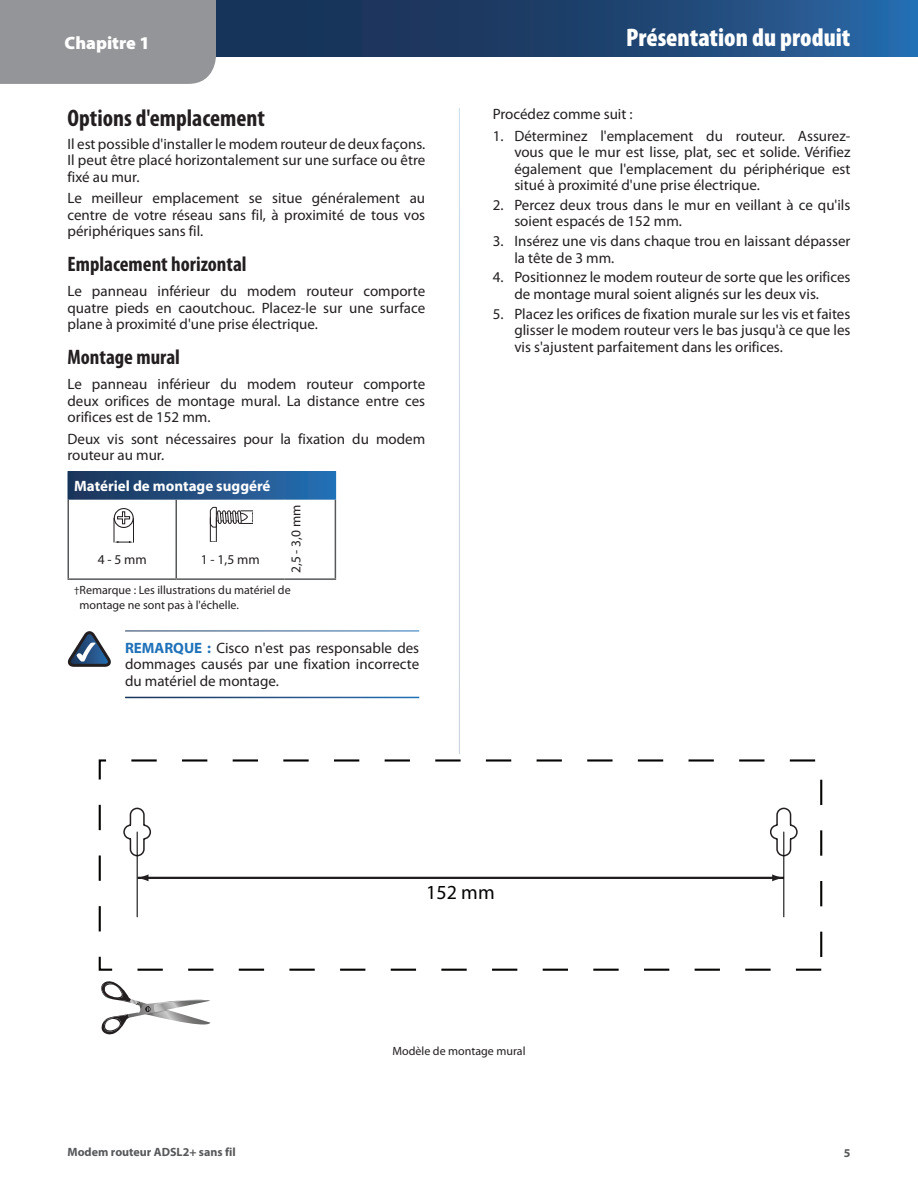
<style>
.page{position:relative;width:918px;height:1188px;background:#fff}
.page>*{position:absolute;margin:0;border:0;box-sizing:border-box;transform-origin:0 0}
.t1{font:900 condensed 25.5px "Myriad Pro";color:#fff}
.t2{font:700 condensed 24px "Myriad Pro";color:#231f20}
.t3{font:700 condensed 21px "Myriad Pro";color:#231f20}
.t4{font:19.95px "Myriad Pro";color:#040503}
.t5{font:900 18px "Myriad Pro";color:#fff}
.t6{font:15px/16.5px "Myriad Pro";color:#231f20;text-align:justify}
.t7{font:700 15px "Myriad Pro";color:#fff}
.t8{font:13.5px "Myriad Pro";color:#231f20}
.t9{font:12px/14.4px "Myriad Pro";color:#231f20}
.t10{font:700 12px "Myriad Pro";color:#57585a}
.s1{font-size:10.5px}
.s2{font-weight:700;color:#1f72ba}
</style>
<div class="page">
<div style="left:0;top:0;width:216px;height:84px;background:#939598"></div>
<svg style="left:219px;top:3px;width:696px;height:51px;background:#1e4472"></svg>
<div style="left:68px;top:472px;width:267px;height:27px;background:linear-gradient(to right,#1d3357,#2870b3)"></div>
<hr style="left:68px;top:500px;width:1px;height:48px;background:#57585a">
<hr style="left:176px;top:500px;width:1px;height:48px;background:#57585a">
<hr style="left:335px;top:500px;width:1px;height:48px;background:#57585a">
<hr style="left:68px;top:548px;width:1px;height:30px;background:#57585a">
<hr style="left:176px;top:548px;width:1px;height:30px;background:#57585a">
<hr style="left:335px;top:548px;width:1px;height:30px;background:#57585a">
<hr style="left:68px;top:498px;width:108px;height:2px;background:#fff">
<hr style="left:176px;top:498px;width:108px;height:2px;background:#fff">
<hr style="left:284px;top:498px;width:52px;height:2px;background:#fff">
<hr style="left:68px;top:578px;width:108px;height:2px;background:#57585a">
<hr style="left:176px;top:578px;width:108px;height:2px;background:#57585a">
<hr style="left:284px;top:578px;width:52px;height:2px;background:#57585a">
<hr style="left:68px;top:471px;width:108px;height:2px;background:#fff">
<svg style="left:68px;top:473px;width:1px;height:25px"></svg>
<hr style="left:176px;top:471px;width:108px;height:2px;background:#fff">
<hr style="left:284px;top:471px;width:52px;height:2px;background:#fff">
<svg style="left:335px;top:473px;width:1px;height:25px"></svg>
<div style="left:114px;top:508px;width:20px;height:20px;border:1px solid #231f20;border-radius:50%"></div>
<svg style="left:114px;top:511px;width:20px;height:32px"></svg>
<svg style="left:210px;top:506px;width:43px;height:36px"></svg>
<svg style="left:68px;top:631px;width:43px;height:36px"></svg>
<svg style="left:101px;top:981px;width:110px;height:54px"></svg>
<div style="left:99px;top:759px;width:723px;height:212px;border:2px dashed #050504"></div>
<svg style="left:123px;top:807px;width:28px;height:50px"></svg>
<svg style="left:770px;top:807px;width:28px;height:50px"></svg>
<hr style="left:137px;top:832px;width:1px;height:85px;background:#040503">
<hr style="left:138px;top:877px;width:646px;height:2px;background:#231f20">
<svg style="left:772px;top:874px;width:11px;height:7px"></svg>
<svg style="left:137px;top:874px;width:12px;height:7px"></svg>
<hr style="left:783px;top:832px;width:1px;height:85px;background:#040503">
<p class="t5" style="left:65px;top:32px;width:87px">Chapitre 1</p>
<h1 class="t1" style="left:626px;top:21px;width:226px">Présentation du produit</h1>
<h2 class="t2" style="left:68px;top:103px;width:199px">Options d'emplacement</h2>
<p class="t6" style="left:68px;top:135px;width:359px">Il est possible d'installer le modem routeur de deux façons.<br>Il peut être placé horizontalement sur une surface ou être fixé au mur.</p>
<p class="t6" style="left:68px;top:190px;width:359px">Le meilleur emplacement se situe généralement au centre de votre réseau sans fil, à proximité de tous vos périphériques sans fil.</p>
<h3 class="t3" style="left:68px;top:251px;width:181px">Emplacement horizontal</h3>
<p class="t6" style="left:68px;top:283px;width:359px">Le panneau inférieur du modem routeur comporte quatre pieds en caoutchouc. Placez-le sur une surface plane à proximité d'une prise électrique.</p>
<h3 class="t3" style="left:68px;top:344px;width:114px">Montage mural</h3>
<p class="t6" style="left:68px;top:376px;width:359px">Le panneau inférieur du modem routeur comporte deux orifices de montage mural. La distance entre ces orifices est de 152 mm.</p>
<p class="t6" style="left:68px;top:430px;width:359px">Deux vis sont nécessaires pour la fixation du modem routeur au mur.</p>
<p class="t7" style="left:74px;top:476px;width:198px">Matériel de montage suggéré</p>
<p class="t8" style="left:288px;top:573px;width:70px;rotate:-90deg">2,5 - 3,0 mm</p>
<p class="t8" style="left:98px;top:551px;width:51px">4 - 5 mm</p>
<p class="t8" style="left:201px;top:551px;width:60px">1 - 1,5 mm</p>
<p class="t9" style="left:80px;top:583px;width:213px;text-indent:-5px"><span class="s1">†</span>Remarque : Les illustrations du matériel de montage ne sont pas à l'échelle.</p>
<p class="t6" style="left:125px;top:639px;width:296px"><span class="s2">REMARQUE :</span> Cisco n'est pas responsable des dommages causés par une fixation incorrecte du matériel de montage.</p>
<p class="t6" style="left:493px;top:106px;width:141px">Procédez comme suit :</p>
<p class="t6" style="left:514px;top:127px;width:338px;text-indent:-22px">1. Déterminez l'emplacement du routeur. Assurez&shy;vous que le mur est lisse, plat, sec et solide. Vérifiez également que l'emplacement du périphérique est situé à proximité d'une prise électrique.</p>
<p class="t6" style="left:514px;top:196px;width:338px;text-indent:-22px">2. Percez deux trous dans le mur en veillant à ce qu'ils soient espacés de 152 mm.</p>
<p class="t6" style="left:514px;top:233px;width:338px;text-indent:-22px">3. Insérez une vis dans chaque trou en laissant dépasser la tête de 3 mm.</p>
<p class="t6" style="left:514px;top:269px;width:338px;text-indent:-22px">4. Positionnez le modem routeur de sorte que les orifices de montage mural soient alignés sur les deux vis.</p>
<p class="t6" style="left:514px;top:305px;width:338px;text-indent:-22px">5. Placez les orifices de fixation murale sur les vis et faites glisser le modem routeur vers le bas jusqu'à ce que les vis s'ajustent parfaitement dans les orifices.</p>
<h3 class="t4" style="left:426px;top:880px;width:70px">152 mm</h3>
<p class="t9" style="left:392px;top:1043px;width:135px">Modèle de montage mural</p>
<p class="t10" style="left:68px;top:1144px;width:170px">Modem routeur ADSL2+ sans fil</p>
<p class="t10" style="left:844px;top:1145px;width:8px">5</p>
</div>
